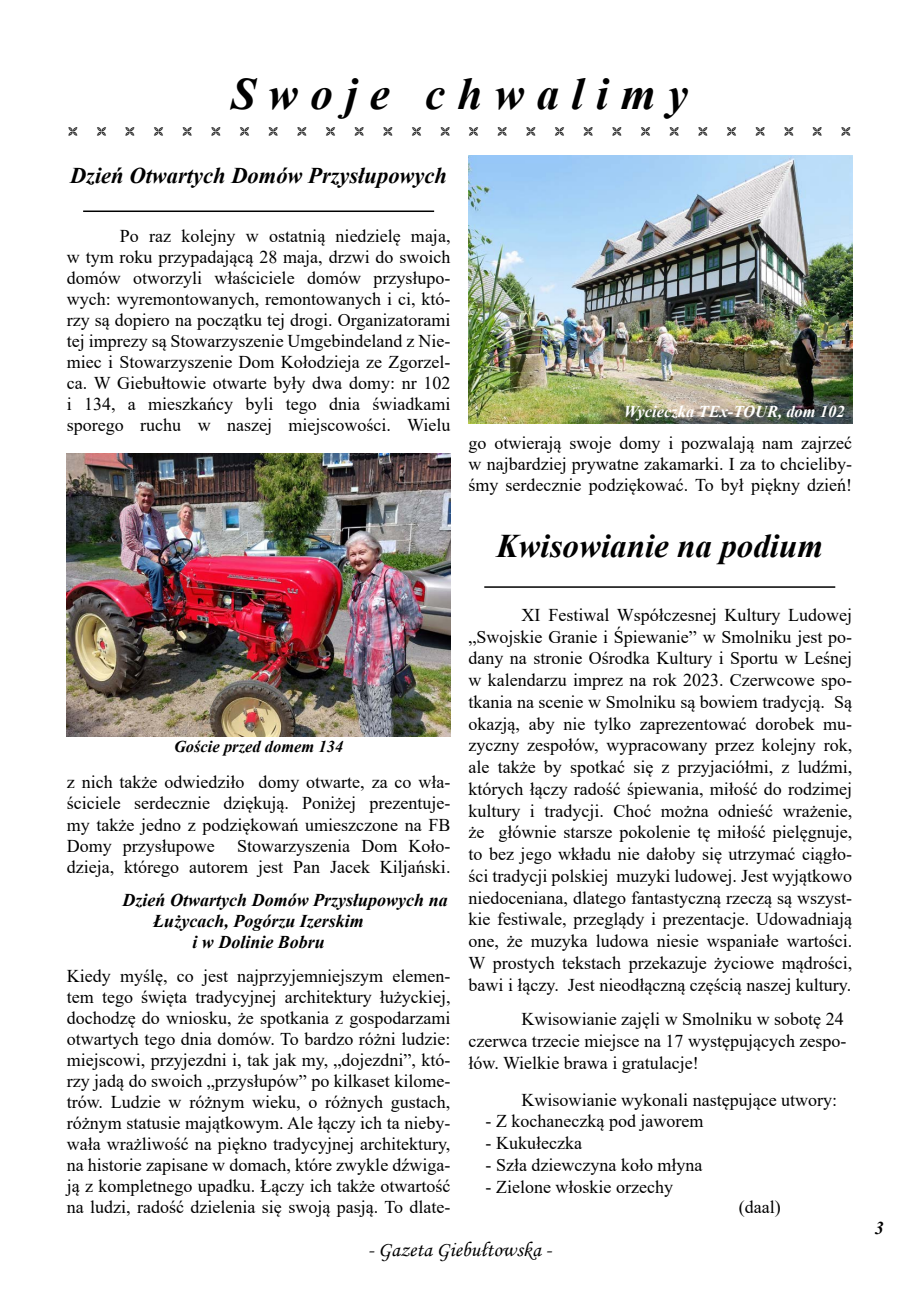
<style>
.page{position:relative;width:919px;height:1289px;background:#fff}
.page>*{position:absolute;margin:0;border:0;box-sizing:border-box;transform-origin:0 0}
.t1{font:italic 700 45px "Times New Roman";letter-spacing:.27em;color:#000}
.t2{font:italic 700 33px "Times New Roman";color:#000}
.t3{font:italic 700 22.5px "Times New Roman";color:#000}
.t4{font:21px "Monotype Corsiva";color:#000}
.t5{font:18px/21px "Times New Roman";color:#000;text-align:justify}
.t6{font:italic 700 18px "Times New Roman";color:#000}
.t7{font:italic 700 16.5px "Times New Roman";color:#fff}
.t8{font:italic 700 16.5px "Times New Roman";color:#000}
</style>
<div class="page">
<img style="left:67px;top:453px;width:383px;height:283px">
<img style="left:468px;top:156px;width:384px;height:267px">
<hr style="left:83px;top:210px;width:351px;height:2px;background:#000">
<hr style="left:484px;top:586px;width:351px;height:2px;background:#000">
<p class="t1" style="left:231px;top:63px;width:458px">Swoje chwalimy</p>
<p class="t3" style="left:70px;top:160px;width:378px">Dzień Otwartych Domów Przysłupowych</p>
<p class="t5" style="left:67px;top:225px;width:385px;text-indent:53px">Po raz kolejny w ostatnią niedzielę maja, w tym roku przypadającą 28 maja, drzwi do swoich domów otworzyli właściciele domów przysłupo&shy;wych: wyremontowanych, remontowanych i ci, któ&shy;rzy są dopiero na początku tej drogi. Organizatorami tej imprezy są Stowarzyszenie Umgebindeland z Nie&shy;miec i Stowarzyszenie Dom Kołodzieja ze Zgorzel&shy;ca. W Giebułtowie otwarte były dwa domy: nr 102 i 134, a mieszkańcy byli tego dnia świadkami sporego ruchu w naszej miejscowości. Wielu</p>
<p class="t8" style="left:174px;top:735px;width:171px">Goście przed domem 134</p>
<p class="t5" style="left:67px;top:771px;width:385px">z nich także odwiedziło domy otwarte, za co wła&shy;ściciele serdecznie dziękują. Poniżej prezentuje&shy;my także jedno z podziękowań umieszczone na FB Domy przysłupowe Stowarzyszenia Dom Koło&shy;dzieja, którego autorem jest Pan Jacek Kiljański.</p>
<p class="t6" style="left:123px;top:887px;width:327px">Dzień Otwartych Domów Przysłupowych na</p>
<p class="t6" style="left:153px;top:908px;width:212px">Łużycach, Pogórzu Izerskim</p>
<p class="t6" style="left:192px;top:929px;width:134px">i w Dolinie Bobru</p>
<p class="t5" style="left:67px;top:965px;width:385px">Kiedy myślę, co jest najprzyjemniejszym elemen&shy;tem tego święta tradycyjnej architektury łużyckiej, dochodzę do wniosku, że spotkania z gospodarzami otwartych tego dnia domów. To bardzo różni ludzie: miejscowi, przyjezdni i, tak jak my, „dojezdni”, któ&shy;rzy jadą do swoich „przysłupów” po kilkaset kilome&shy;trów. Ludzie w różnym wieku, o różnych gustach, różnym statusie majątkowym. Ale łączy ich ta nieby&shy;wała wrażliwość na piękno tradycyjnej architektury, na historie zapisane w domach, które zwykle dźwiga&shy;ją z kompletnego upadku. Łączy ich także otwartość na ludzi, radość dzielenia się swoją pasją. To dlate-</p>
<p class="t7" style="left:623px;top:400px;width:222px">Wycieczka TEx-TOUR, dom 102</p>
<p class="t5" style="left:468px;top:431px;width:385px">go otwierają swoje domy i pozwalają nam zajrzeć w najbardziej prywatne zakamarki. I za to chcieliby&shy;śmy serdecznie podziękować. To był piękny dzień!</p>
<p class="t2" style="left:496px;top:523px;width:328px">Kwisowianie na podium</p>
<p class="t5" style="left:468px;top:603px;width:385px;line-height:21.8px;text-indent:53px">XI Festiwal Współczesnej Kultury Ludowej „Swojskie Granie i Śpiewanie” w Smolniku jest po&shy;dany na stronie Ośrodka Kultury i Sportu w Leśnej w kalendarzu imprez na rok 2023. Czerwcowe spo&shy;tkania na scenie w Smolniku są bowiem tradycją. Są okazją, aby nie tylko zaprezentować dorobek mu&shy;zyczny zespołów, wypracowany przez kolejny rok, ale także by spotkać się z przyjaciółmi, z ludźmi, których łączy radość śpiewania, miłość do rodzimej kultury i tradycji. Choć można odnieść wrażenie, że głównie starsze pokolenie tę miłość pielęgnuje, to bez jego wkładu nie dałoby się utrzymać ciągło&shy;ści tradycji polskiej muzyki ludowej. Jest wyjątkowo niedoceniana, dlatego fantastyczną rzeczą są wszyst&shy;kie festiwale, przeglądy i prezentacje. Udowadniają one, że muzyka ludowa niesie wspaniałe wartości.<br>W prostych tekstach przekazuje życiowe mądrości, bawi i łączy. Jest nieodłączną częścią naszej kultury.</p>
<p class="t5" style="left:468px;top:1007px;width:379px;line-height:21.8px;text-align:left;text-indent:53px">Kwisowianie zajęli w Smolniku w sobotę 24 czerwca trzecie miejsce na 17 występujących zespo&shy;łów. Wielkie brawa i gratulacje!</p>
<p class="t5" style="left:521px;top:1088px;width:317px">Kwisowianie wykonali następujące utwory:</p>
<p class="t5" style="left:485px;top:1110px;width:219px">- Z kochaneczką pod jaworem</p>
<p class="t5" style="left:485px;top:1131px;width:98px">- Kukułeczka</p>
<p class="t5" style="left:485px;top:1153px;width:218px">- Szła dziewczyna koło młyna</p>
<p class="t5" style="left:485px;top:1175px;width:189px">- Zielone włoskie orzechy</p>
<p class="t5" style="left:738px;top:1196px;width:43px">(daal)</p>
<p class="t4" style="left:367px;top:1236px;width:185px">- Gazeta Giebułtowska -</p>
<p class="t6" style="left:874px;top:1215px;width:10px">3</p>
</div>
